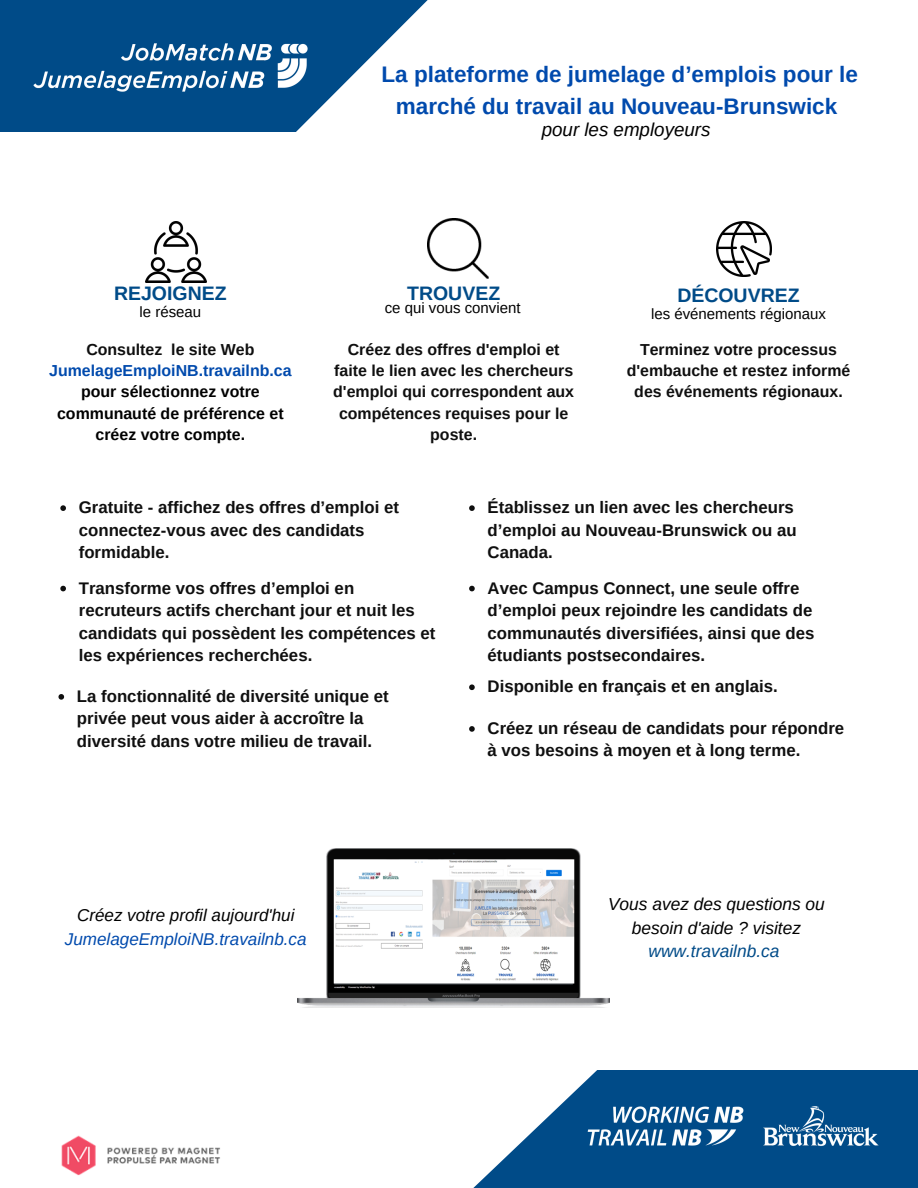
<style>
.page{position:relative;width:918px;height:1188px;background:#fff}
.page>*{position:absolute;margin:0;border:0;box-sizing:border-box;transform-origin:0 0}
.t1{font:700 22.5px/31.5px "Arimo";color:#004aad;text-align:center}
.t2{font:700 19.5px "Arimo";color:#004b88}
.t3{font:italic 18.75px "Arimo";color:#000}
.t4{font:italic 17.4px/23.7px "Arimo";color:#000;text-align:center}
.t5{font:italic 17.1px "Arimo";color:#004aad}
.t6{font:italic 17.1px "Arimo";color:#000}
.t7{font:700 16.8px/22.5px "Arimo";color:#0f0f0f}
.t8{font:700 15.9px/21.3px "Arimo";color:#0f0f0f;text-align:center}
.t9{font:700 15.9px/21.3px "Arimo";color:#000;text-align:center}
.t10{font:15px "Arimo";color:#000}
.s1{color:#0f0f0f}
.s2{color:#004aad}
.s3{color:#004b88}
</style>
<div class="page">
<svg style="left:0;top:0;width:428px;height:253px"></svg>
<img style="left:61px;top:1135px;width:159px;height:41px">
<img style="left:21px;top:27px;width:298px;height:82px">
<svg style="left:473px;top:848px;width:445px;height:340px;fill:#004b88"></svg>
<img style="left:563px;top:1096px;width:345px;height:67px">
<div style="left:0;top:133px;width:307px;height:309px;background:#fff"></div>
<div style="left:573px;top:710px;width:345px;height:360px;background:#fff"></div>
<img style="left:428px;top:218px;width:61px;height:61px">
<img style="left:716px;top:222px;width:56px;height:55px">
<img style="left:146px;top:222px;width:60px;height:60px">
<img style="left:297px;top:849px;width:313px;height:158px">
<svg style="left:60px;top:505px;width:6px;height:6px"></svg>
<svg style="left:60px;top:586px;width:6px;height:5px"></svg>
<svg style="left:469px;top:586px;width:6px;height:5px"></svg>
<svg style="left:58px;top:694px;width:6px;height:6px"></svg>
<svg style="left:469px;top:684px;width:6px;height:6px"></svg>
<svg style="left:469px;top:505px;width:6px;height:6px"></svg>
<svg style="left:469px;top:726px;width:6px;height:6px"></svg>
<p class="t1" style="left:382px;top:59px;width:478px">La plateforme de jumelage d’emplois pour le marché du travail au Nouveau-Brunswick</p>
<p class="t3" style="left:542px;top:119px;width:170px">pour les employeurs</p>
<p class="t2" style="left:114px;top:283px;width:114px">REJOIGNEZ</p>
<p class="t10" style="left:140px;top:303px;width:63px">le réseau</p>
<p class="t9" style="left:49px;top:338px;width:244px"><span class="s1">Consultez le site Web<br></span><span class="s2">JumelageEmploiNB.travailnb.ca </span>pour sélectionnez votre communauté de préférence et créez votre compte.</p>
<p class="t2" style="left:407px;top:283px;width:95px">TROUVEZ</p>
<p class="t2" style="left:677px;top:284px;width:124px">DÉCOUVREZ</p>
<p class="t10" style="left:385px;top:300px;width:137px">ce qui vous convient</p>
<p class="t10" style="left:651px;top:306px;width:177px">les événements régionaux</p>
<p class="t8" style="left:333px;top:338px;width:242px">Créez des offres d'emploi et faite le lien avec les chercheurs d'emploi qui correspondent aux compétences requises pour le poste.</p>
<p class="t8" style="left:627px;top:338px;width:225px">Terminez votre processus d'embauche et restez informé des événements régionaux.</p>
<p class="t7" style="left:79px;top:496px;width:322px">Gratuite - affichez des offres d’emploi et connectez-vous avec des candidats formidable.</p>
<p class="t7" style="left:488px;top:496px;width:311px">Établissez un lien avec les chercheurs d’emploi au Nouveau-Brunswick ou au<br>Canada.</p>
<p class="t7" style="left:79px;top:577px;width:358px">Transforme vos offres d’emploi en recruteurs actifs cherchant jour et nuit les candidats qui possèdent les compétences et les expériences recherchées.</p>
<p class="t7" style="left:488px;top:577px;width:328px">Avec Campus Connect, une seule offre d’emploi peux rejoindre les candidats de communautés diversifiées, ainsi que des étudiants postsecondaires.</p>
<p class="t7" style="left:77px;top:685px;width:313px">La fonctionnalité de diversité unique et privée peut vous aider à accroître la diversité dans votre milieu de travail.</p>
<p class="t7" style="left:488px;top:675px;width:292px">Disponible en français et en anglais.</p>
<p class="t7" style="left:488px;top:717px;width:358px">Créez un réseau de candidats pour répondre à vos besoins à moyen et à long terme.</p>
<p class="t6" style="left:77px;top:906px;width:219px">Créez votre profil aujourd'hui</p>
<p class="t5" style="left:65px;top:929px;width:243px">JumelageEmploiNB.travailnb.ca</p>
<p class="t4" style="left:608px;top:892px;width:218px">Vous avez des questions ou besoin d'aide ? visitez <span class="s3">www.travailnb.ca</span></p>
</div>
